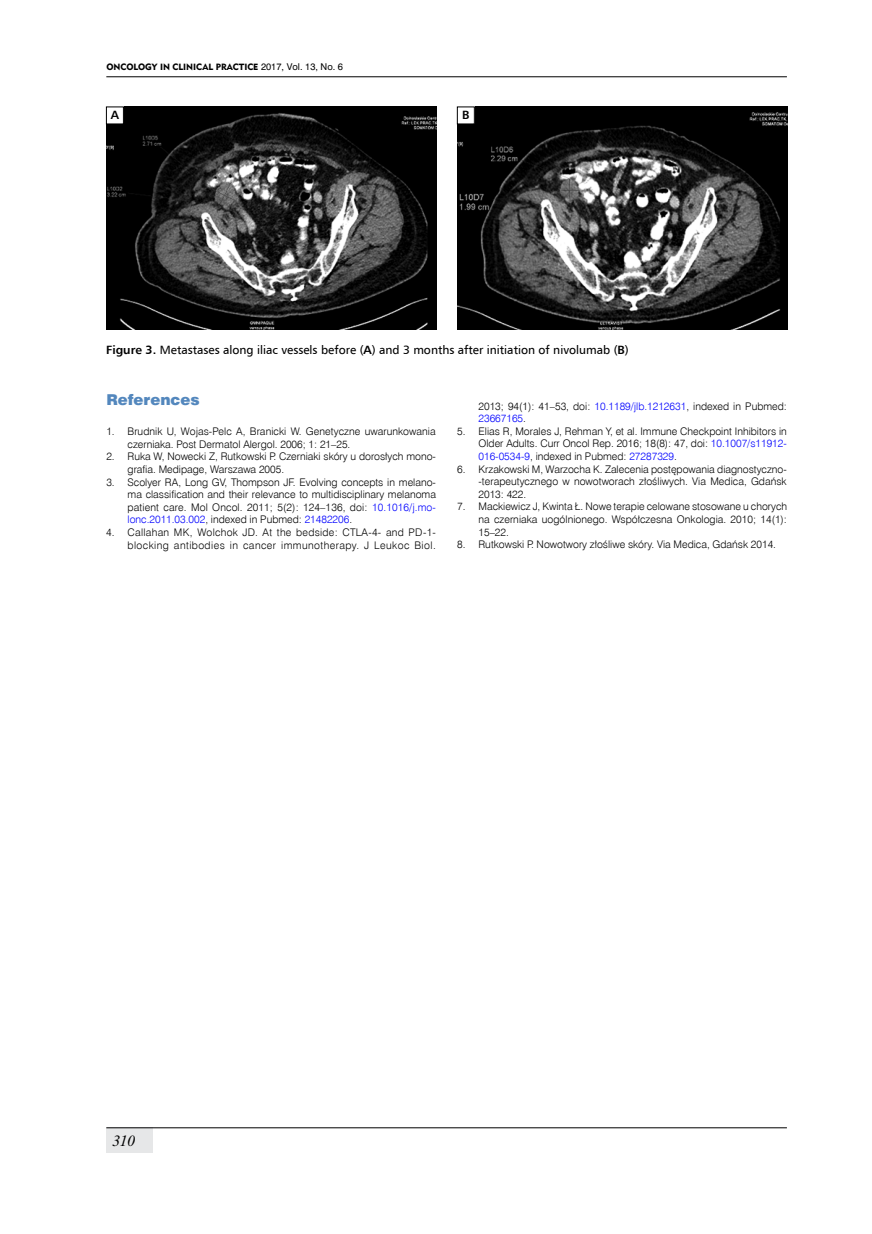
<style>
.page{position:relative;width:872px;height:1234px;background:#fff}
.page>*{position:absolute;margin:0;border:0;box-sizing:border-box;transform-origin:0 0}
.t1{font:15px "Swis 721 Blk EU";color:#5387bd}
.t2{font:italic 15px "Time Ibis EE";color:#000}
.t3{font:12px "Humnst 777 EU";color:#000}
.t4{font:700 12px "Humnst 777 EU";color:#000}
.t5{font:10.5px/12.6px "Swis 721 Lt EU";color:#000;text-align:justify}
.t6{font:10.5px/12.6px "Swis 721 Lt EU";letter-spacing:.04em;color:#000;text-align:right}
.t7{font:9px "Geometric 415 Blk EU";color:#000}
.s1{font-family:"Swis 721 PL";font-size:8.7px}
.s2{font-weight:700}
.s3{color:#00f}
</style>
<div class="page">
<div style="left:106px;top:1127px;width:47px;height:25px;background:#e6e7e8"></div>
<hr style="left:106px;top:76px;width:681px;height:1px;background:#000">
<hr style="left:106px;top:1127px;width:681px;height:1px;background:#000">
<img style="left:106px;top:106px;width:330px;height:223px">
<img style="left:457px;top:106px;width:330px;height:223px">
<div style="left:106px;top:107px;width:17px;height:17px;background:#fff"></div>
<div style="left:106px;top:107px;width:18px;height:17px;border:1px solid #000"></div>
<div style="left:457px;top:107px;width:17px;height:17px;background:#fff"></div>
<p class="t7" style="left:106px;top:61px;width:238px">ONCOLOGY IN CLINICAL PRACTICE <span class="s1">2017, Vol. 13, No. 6</span></p>
<p class="t4" style="left:111px;top:107px;width:10px">A</p>
<p class="t4" style="left:462px;top:107px;width:9px">B</p>
<p class="t3" style="left:106px;top:342px;width:524px"><span class="s2">Figure 3.</span> Metastases along iliac vessels before (<span class="s2">A</span>) and 3 months after initiation of nivolumab (<span class="s2">B</span>)</p>
<h1 class="t1" style="left:106px;top:390px;width:95px">References</h1>
<p class="t5" style="left:128px;top:425px;width:310px;text-indent:-21px">1. Brudnik U, Wojas-Pelc A, Branicki W. Genetyczne uwarunkowania czerniaka. Post Dermatol Alergol. 2006; 1: 21–25.</p>
<p class="t5" style="left:128px;top:450px;width:310px;text-indent:-21px">2. Ruka W, Nowecki Z, Rutkowski P. Czerniaki skóry u dorosłych mono&shy;grafia. Medipage, Warszawa 2005.</p>
<p class="t5" style="left:128px;top:475px;width:310px;text-indent:-21px">3. Scolyer RA, Long GV, Thompson JF. Evolving concepts in melano&shy;ma classification and their relevance to multidisciplinary melanoma patient care. Mol Oncol. 2011; 5(2): 124–136, doi: <span class="s3">10.1016/j.mo&shy;lonc.2011.03.002</span>, indexed in Pubmed: <span class="s3">21482206</span>.</p>
<p class="t6" style="left:106px;top:526px;width:331px">4. Callahan MK, Wolchok JD. At the bedside: CTLA-4- and PD-1- blocking antibodies in cancer immunotherapy. J Leukoc Biol.</p>
<p class="t5" style="left:478px;top:399px;width:310px">2013; 94(1): 41–53, doi: <span class="s3">10.1189/jlb.1212631</span>, indexed in Pubmed:<br><span class="s3">23667165</span>.</p>
<p class="t5" style="left:478px;top:425px;width:310px;text-indent:-21px">5. Elias R, Morales J, Rehman Y, et al. Immune Checkpoint Inhibitors in Older Adults. Curr Oncol Rep. 2016; 18(8): 47, doi: <span class="s3">10.1007/s11912- 016-0534-9</span>, indexed in Pubmed: <span class="s3">27287329</span>.</p>
<p class="t5" style="left:478px;top:462px;width:310px;text-indent:-21px">6. Krzakowski M, Warzocha K. Zalecenia postępowania diagnostyczno--terapeutycznego w nowotworach złośliwych. Via Medica, Gdańsk 2013: 422.</p>
<p class="t5" style="left:478px;top:500px;width:310px;text-indent:-21px">7. Mackiewicz J, Kwinta Ł. Nowe terapie celowane stosowane u chorych na czerniaka uogólnionego. Współczesna Onkologia. 2010; 14(1):<br>15–22.</p>
<p class="t5" style="left:457px;top:538px;width:320px">8. Rutkowski P. Nowotwory złośliwe skóry. Via Medica, Gdańsk 2014.</p>
<h1 class="t2" style="left:113px;top:1131px;width:24px">310</h1>
</div>
